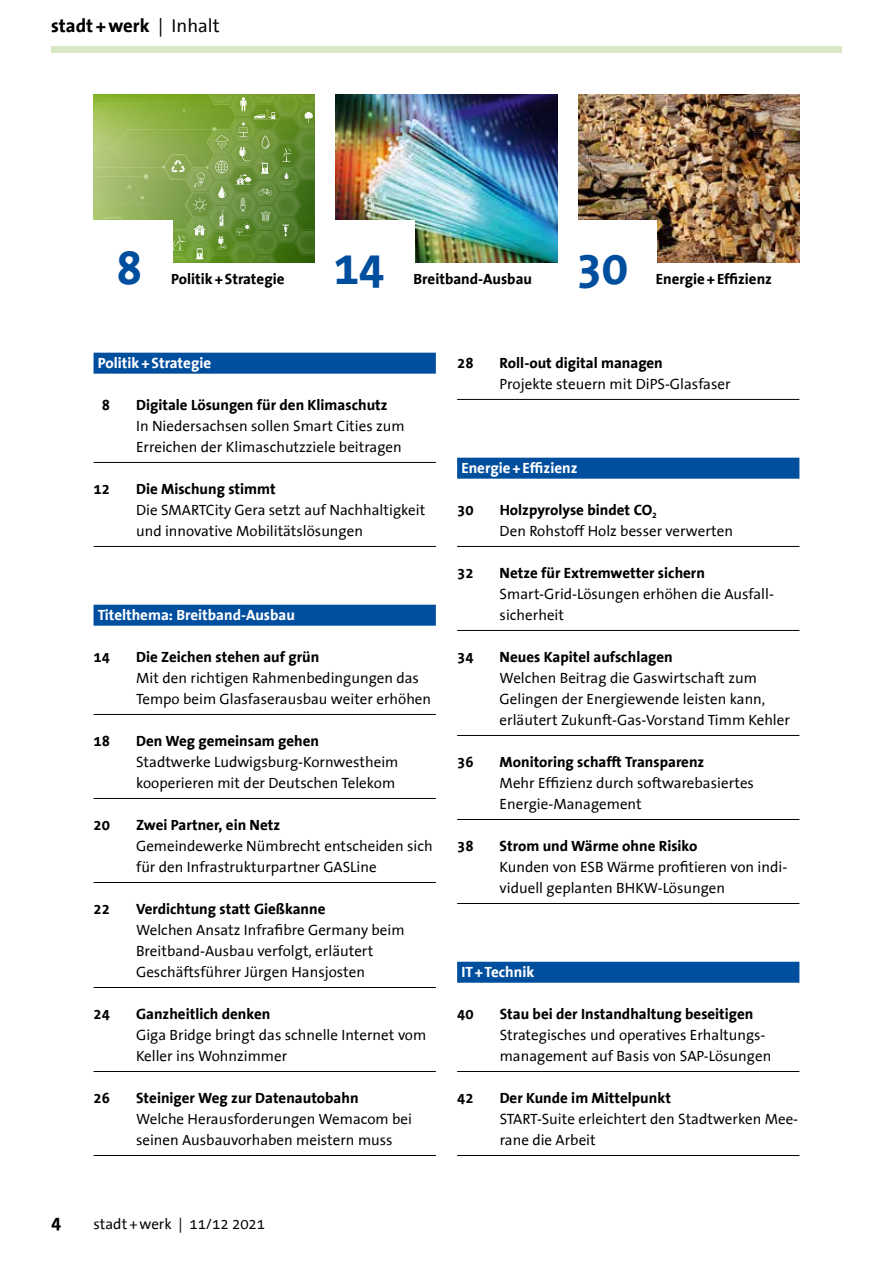
<style>
.page{position:relative;width:893px;height:1263px;background:#fff}
.page>*{position:absolute;margin:0;border:0;box-sizing:border-box;transform-origin:0 0}
.t1{font:700 48px "The Sans Office";color:#004e9e}
.t2{font:700 18.75px "The Sans Office";color:#000}
.t3{font:15px/21px "The Sans Office";color:#000}
.t4{font:700 15px "The Sans Office";color:#000}
.t5{font:700 15px "The Sans Office";color:#fff}
.s1{font-weight:400}
.s2{font-weight:700}
</style>
<div class="page">
<div style="left:51px;top:46px;width:791px;height:6px;background:#d8e8c5"></div>
<div style="left:94px;top:353px;width:342px;height:21px;background:#004e9e"></div>
<hr style="left:94px;top:462px;width:342px;height:1px;background:#000">
<hr style="left:94px;top:546px;width:342px;height:1px;background:#000">
<div style="left:94px;top:605px;width:342px;height:21px;background:#004e9e"></div>
<hr style="left:94px;top:714px;width:342px;height:1px;background:#000">
<hr style="left:94px;top:798px;width:342px;height:1px;background:#000">
<hr style="left:94px;top:882px;width:342px;height:1px;background:#000">
<hr style="left:94px;top:987px;width:342px;height:1px;background:#000">
<hr style="left:94px;top:1071px;width:342px;height:1px;background:#000">
<hr style="left:94px;top:1155px;width:342px;height:1px;background:#000">
<hr style="left:457px;top:399px;width:342px;height:1px;background:#000">
<div style="left:457px;top:458px;width:342px;height:21px;background:#004e9e"></div>
<hr style="left:457px;top:546px;width:342px;height:1px;background:#000">
<hr style="left:457px;top:630px;width:342px;height:1px;background:#000">
<hr style="left:457px;top:735px;width:342px;height:1px;background:#000">
<hr style="left:457px;top:819px;width:342px;height:1px;background:#000">
<hr style="left:457px;top:903px;width:342px;height:1px;background:#000">
<div style="left:457px;top:962px;width:342px;height:21px;background:#004e9e"></div>
<hr style="left:457px;top:1071px;width:342px;height:1px;background:#000">
<hr style="left:457px;top:1155px;width:342px;height:1px;background:#000">
<img style="left:336px;top:95px;width:221px;height:168px">
<div style="left:329px;top:220px;width:86px;height:79px;background:#fff"></div>
<img style="left:578px;top:95px;width:221px;height:168px">
<div style="left:568px;top:220px;width:89px;height:77px;background:#fff"></div>
<svg style="left:94px;top:95px;width:221px;height:168px;background:#7da146"></svg>
<div style="left:51px;top:220px;width:121px;height:84px;background:#fff"></div>
<p class="t2" style="left:51px;top:15px;width:170px">stadt +werk <span class="s1">| Inhalt</span></p>
<h1 class="t1" style="left:116px;top:242px;width:28px">8</h1>
<p class="t4" style="left:171px;top:271px;width:115px">Politik+Strategie</p>
<h1 class="t1" style="left:333px;top:242px;width:53px">14</h1>
<p class="t4" style="left:414px;top:271px;width:120px">Breitband-Ausbau</p>
<h1 class="t1" style="left:576px;top:242px;width:53px">30</h1>
<p class="t4" style="left:656px;top:271px;width:118px">Energie+Effizienz</p>
<p class="t5" style="left:98px;top:355px;width:115px">Politik+Strategie</p>
<p class="t4" style="left:102px;top:397px;width:10px">8</p>
<p class="t4" style="left:136px;top:397px;width:253px">Digitale Lösungen für den Klimaschutz</p>
<p class="t3" style="left:136px;top:416px;width:270px">In Niedersachsen sollen Smart Cities zum<br>Erreichen der Klimaschutzziele beitragen</p>
<p class="t4" style="left:94px;top:481px;width:18px">12</p>
<p class="t4" style="left:136px;top:481px;width:141px">Die Mischung stimmt</p>
<p class="t3" style="left:136px;top:500px;width:291px">Die SMARTCity Gera setzt auf Nachhaltigkeit und innovative Mobilitätslösungen</p>
<p class="t5" style="left:98px;top:607px;width:199px">Titelthema: Breitband-Ausbau</p>
<p class="t4" style="left:94px;top:649px;width:18px">14</p>
<p class="t4" style="left:136px;top:649px;width:185px">Die Zeichen stehen auf grün</p>
<p class="t3" style="left:136px;top:668px;width:297px">Mit den richtigen Rahmenbedingungen das<br>Tempo beim Glasfaserausbau weiter erhöhen</p>
<p class="t4" style="left:94px;top:733px;width:18px">18</p>
<p class="t4" style="left:136px;top:733px;width:184px">Den Weg gemeinsam gehen</p>
<p class="t3" style="left:136px;top:752px;width:264px">Stadtwerke Ludwigsburg-Kornwestheim kooperieren mit der Deutschen Telekom</p>
<p class="t4" style="left:94px;top:817px;width:18px">20</p>
<p class="t4" style="left:136px;top:817px;width:146px">Zwei Partner, ein Netz</p>
<p class="t3" style="left:136px;top:836px;width:298px">Gemeindewerke Nümbrecht entscheiden sich für den Infrastrukturpartner GASLine</p>
<p class="t4" style="left:94px;top:901px;width:18px">22</p>
<p class="t4" style="left:136px;top:901px;width:191px">Verdichtung statt Gießkanne</p>
<p class="t3" style="left:136px;top:920px;width:270px">Welchen Ansatz Infrafibre Germany beim<br>Breitband-Ausbau verfolgt, erläutert<br>Geschäftsführer Jürgen Hansjosten</p>
<p class="t4" style="left:94px;top:1006px;width:18px">24</p>
<p class="t4" style="left:136px;top:1006px;width:136px">Ganzheitlich denken</p>
<p class="t3" style="left:136px;top:1025px;width:292px">Giga Bridge bringt das schnelle Internet vom<br>Keller ins Wohnzimmer</p>
<p class="t4" style="left:94px;top:1090px;width:18px">26</p>
<p class="t4" style="left:136px;top:1090px;width:224px">Steiniger Weg zur Datenautobahn</p>
<p class="t3" style="left:136px;top:1109px;width:277px">Welche Herausforderungen Wemacom bei seinen Ausbauvorhaben meistern muss</p>
<p class="t4" style="left:457px;top:355px;width:18px">28</p>
<p class="t4" style="left:500px;top:355px;width:165px">Roll-out digital managen</p>
<p class="t3" style="left:500px;top:374px;width:232px">Projekte steuern mit DiPS-Glasfaser</p>
<p class="t5" style="left:461px;top:460px;width:118px">Energie+Effizienz</p>
<p class="t4" style="left:457px;top:502px;width:18px">30</p>
<p class="t3" style="left:500px;top:500px;width:235px"><span class="s2">Holzpyrolyse bindet CO</span><sub>2<br></sub>Den Rohstoff Holz besser verwerten</p>
<p class="t4" style="left:457px;top:565px;width:18px">32</p>
<p class="t4" style="left:500px;top:565px;width:207px">Netze für Extremwetter sichern</p>
<p class="t3" style="left:500px;top:584px;width:276px">Smart-Grid-Lösungen erhöhen die Ausfall&shy;sicherheit</p>
<p class="t4" style="left:457px;top:649px;width:18px">34</p>
<p class="t4" style="left:500px;top:649px;width:175px">Neues Kapitel aufschlagen</p>
<p class="t3" style="left:500px;top:668px;width:292px">Welchen Beitrag die Gaswirtschaft zum<br>Gelingen der Energiewende leisten kann, erläutert Zukunft-Gas-Vorstand Timm Kehler</p>
<p class="t4" style="left:457px;top:754px;width:18px">36</p>
<p class="t4" style="left:500px;top:754px;width:206px">Monitoring schafft Transparenz</p>
<p class="t3" style="left:500px;top:773px;width:256px">Mehr Effizienz durch softwarebasiertes<br>Energie-Management</p>
<p class="t4" style="left:457px;top:838px;width:18px">38</p>
<p class="t4" style="left:500px;top:838px;width:199px">Strom und Wärme ohne Risiko</p>
<p class="t3" style="left:500px;top:857px;width:289px">Kunden von ESB Wärme profitieren von indi&shy;viduell geplanten BHKW-Lösungen</p>
<p class="t5" style="left:461px;top:964px;width:75px">IT+Technik</p>
<p class="t4" style="left:457px;top:1006px;width:18px">40</p>
<p class="t4" style="left:500px;top:1006px;width:255px">Stau bei der Instandhaltung beseitigen</p>
<p class="t3" style="left:500px;top:1025px;width:273px">Strategisches und operatives Erhaltungs&shy;management auf Basis von SAP-Lösungen</p>
<p class="t4" style="left:457px;top:1090px;width:18px">42</p>
<p class="t4" style="left:500px;top:1090px;width:173px">Der Kunde im Mittelpunkt</p>
<p class="t3" style="left:500px;top:1109px;width:300px">START-Suite erleichtert den Stadtwerken Mee&shy;rane die Arbeit</p>
<p class="t2" style="left:51px;top:1212px;width:12px">4</p>
<p class="t3" style="left:94px;top:1214px;width:173px">stadt +werk | 11/12 2021</p>
</div>
